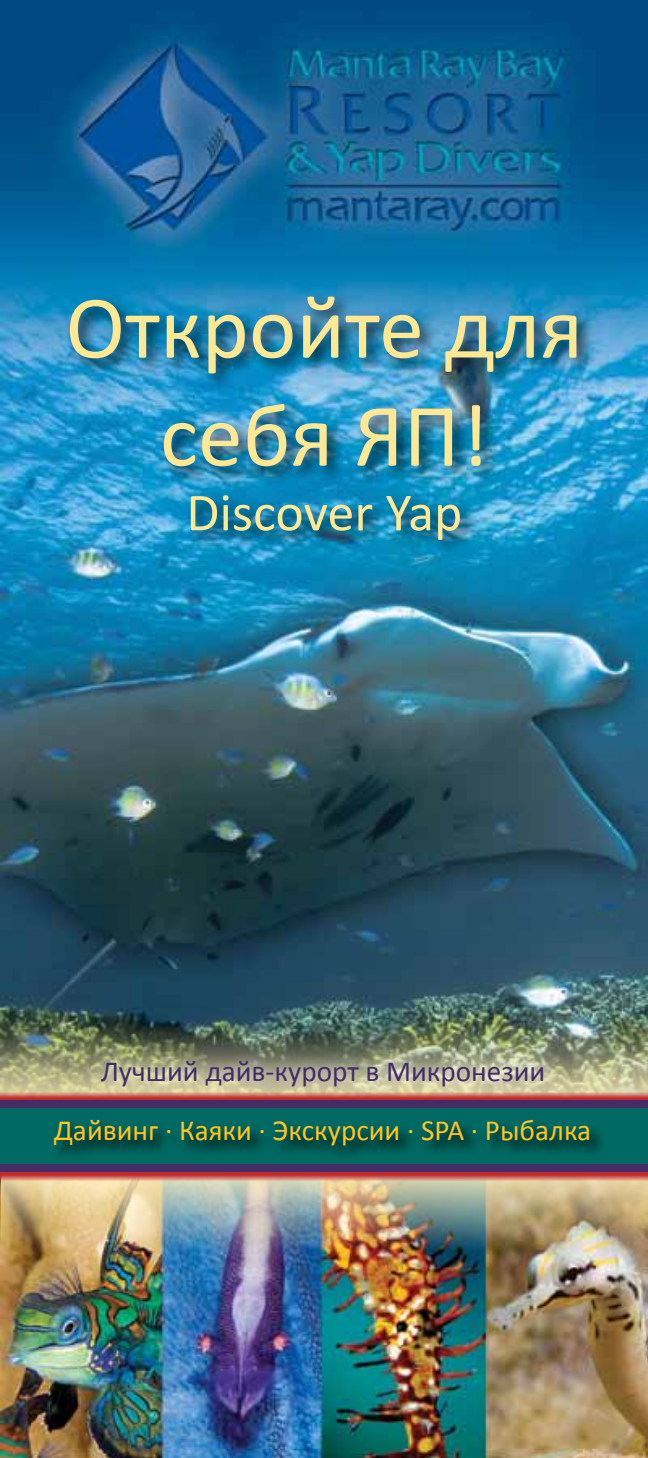
<style>
.page{position:relative;width:648px;height:1458px;background:#fff}
.page>*{position:absolute;margin:0;border:0;box-sizing:border-box;transform-origin:0 0}
.t1{font:90px/108px "Calibri";color:#ffe894;text-align:center}
.t2{font:54px "Calibri";color:#ffe894}
.t3{font:29.25px "Calibri";color:#ffc425}
.t4{font:29.25px "Calibri";color:#442d65}
</style>
<div class="page">
<img style="left:0;top:0;width:648px;height:1458px">
<img style="left:0;top:1023px;width:648px;height:67px">
<img style="left:1px;top:1182px;width:647px;height:70px">
<div style="left:0;top:1164px;width:648px;height:8px;background:#442d65"></div>
<svg style="left:0;top:1172px;width:648px;height:10px;background:#cf6a5f"></svg>
<div style="left:0;top:1135px;width:648px;height:29px;background:#006a62"></div>
<div style="left:0;top:1100px;width:648px;height:9px;background:#442d65"></div>
<svg style="left:0;top:1090px;width:648px;height:10px;background:#ce7b68"></svg>
<div style="left:0;top:1109px;width:648px;height:28px;background:#006a62"></div>
<div style="left:51px;top:1117px;width:556px;height:45px;background:#000;opacity:.59"></div>
<svg style="left:88px;top:1049px;width:469px;height:51px;background:#b5a588"></svg>
<div style="left:65px;top:292px;width:531px;height:266px;background:#000;opacity:.75"></div>
<h1 class="t1" style="left:66px;top:269px;width:519px">Откройте для себя ЯП!</h1>
<h2 class="t2" style="left:186px;top:479px;width:278px">Discover Yap</h2>
<p class="t4" style="left:101px;top:1054px;width:446px">Лучший дайв-курорт в Микронезии</p>
<p class="t3" style="left:54px;top:1112px;width:539px">Дайвинг · Каяки · Экскурсии · SPA · Рыбалка</p>
</div>
